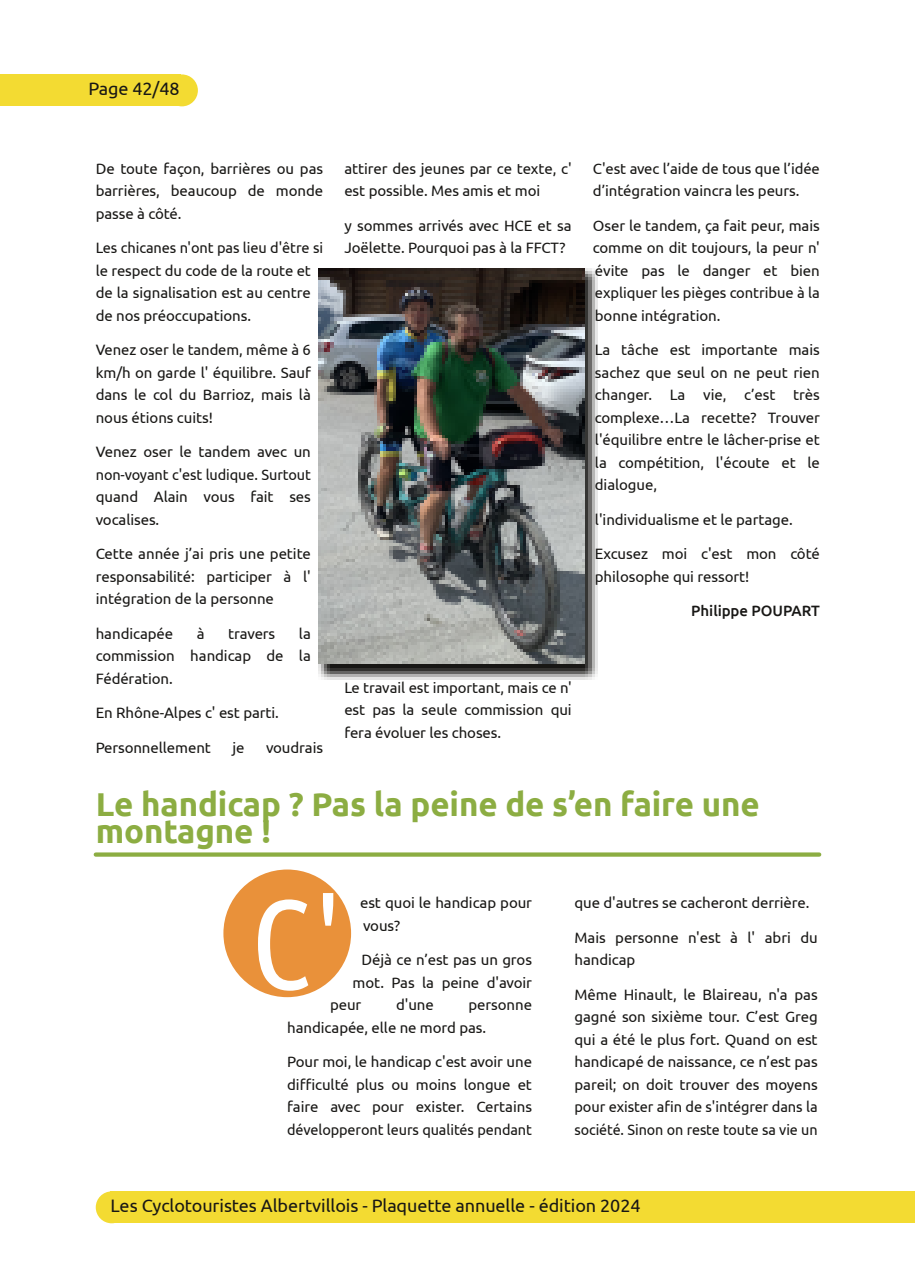
<style>
.page{position:relative;width:915px;height:1285px;background:#fff}
.page>*{position:absolute;margin:0;border:0;box-sizing:border-box;transform-origin:0 0}
.t1{font:126px "Ubuntu Condensed";color:#fff}
.t2{font:700 33px/27px "Ubuntu";letter-spacing:-.005em;color:#8cad42}
.t3{font:18px "Ubuntu";letter-spacing:-.005em;color:#181715}
.t4{font:15px/22.5px "Ubuntu";letter-spacing:-.005em;color:#181715;text-align:justify}
.t5{font:500 15px "Ubuntu";letter-spacing:-.005em;color:#181715}
</style>
<div class="page">
<div style="left:166px;top:74px;width:32px;height:32px;background:#f3db32;border-radius:50%"></div>
<div style="left:0;top:74px;width:181px;height:32px;background:#f3db32"></div>
<div style="left:96px;top:1191px;width:32px;height:31px;background:#f3db32;border-radius:50%"></div>
<div style="left:110px;top:1191px;width:804px;height:31px;background:#f3db32"></div>
<svg style="left:318px;top:268px;width:280px;height:411px;background:#80807f"></svg>
<img style="left:318px;top:268px;width:266px;height:395px">
<div style="left:223px;top:869px;width:128px;height:127px;background:#e9913a;border-radius:50%"></div>
<svg style="left:96px;top:852px;width:723px;height:4px;background:#98b656"></svg>
<p class="t3" style="left:88px;top:78px;width:93px">Page 42/48</p>
<p class="t4" style="left:96px;top:157px;width:229px">De toute façon, barrières ou pas barrières, beaucoup de monde passe à côté.</p>
<p class="t4" style="left:96px;top:236px;width:229px;text-align:left">Les chicanes n'ont pas lieu d'être si le respect du code de la route et de la signalisation est au centre de nos préoccupations.</p>
<p class="t4" style="left:96px;top:338px;width:216px">Venez oser le tandem, même à 6 km/h on garde l' équilibre. Sauf dans le col du Barrioz, mais là nous étions cuits!</p>
<p class="t4" style="left:96px;top:440px;width:216px">Venez oser le tandem avec un non-voyant c'est ludique. Surtout quand Alain vous fait ses vocalises.</p>
<p class="t4" style="left:96px;top:542px;width:217px">Cette année j’ai pris une petite responsabilité: participer à l' intégration de la personne</p>
<p class="t4" style="left:96px;top:622px;width:79px">handicapée</p>
<p class="t4" style="left:197px;top:622px;width:9px">à</p>
<p class="t4" style="left:228px;top:622px;width:49px">travers</p>
<p class="t4" style="left:96px;top:622px;width:216px;text-indent:203px">la commission handicap de la Fédération.</p>
<p class="t4" style="left:96px;top:701px;width:185px">En Rhône-Alpes c' est parti.</p>
<p class="t4" style="left:96px;top:736px;width:117px">Personnellement</p>
<p class="t4" style="left:232px;top:736px;width:14px">je</p>
<p class="t4" style="left:266px;top:736px;width:59px">voudrais</p>
<p class="t4" style="left:344px;top:157px;width:229px">attirer des jeunes par ce texte, c' est possible. Mes amis et moi</p>
<p class="t4" style="left:344px;top:214px;width:229px">y sommes arrivés avec HCE et sa<br>Joëlette. Pourquoi pas à la FFCT?</p>
<p class="t4" style="left:344px;top:676px;width:229px">Le travail est important, mais ce n' est pas la seule commission qui fera évoluer les choses.</p>
<p class="t4" style="left:592px;top:157px;width:228px">C'est avec l’aide de tous que l’idée d’intégration vaincra les peurs.</p>
<p class="t4" style="left:592px;top:214px;width:228px">Oser le tandem, ça fait peur, mais comme on dit toujours, la peur n' évite pas le danger et bien expliquer les pièges contribue à la bonne intégration.</p>
<p class="t4" style="left:594px;top:338px;width:226px">La tâche est importante mais sachez que seul on ne peut rien changer. La vie, c’est très complexe…La recette? Trouver l'équilibre entre le lâcher-prise et la compétition, l'écoute et le dialogue,</p>
<p class="t4" style="left:594px;top:508px;width:199px">l'individualisme et le partage.</p>
<p class="t4" style="left:594px;top:542px;width:226px">Excusez moi c'est mon côté philosophe qui ressort!</p>
<p class="t5" style="left:691px;top:602px;width:130px">Philippe POUPART</p>
<h2 class="t2" style="left:96px;top:790px;width:665px">Le handicap ? Pas la peine de s’en faire une montagne !</h2>
<h1 class="t1" style="left:251px;top:871px;width:92px">C'</h1>
<p class="t4" style="left:360px;top:891px;width:173px">est quoi le handicap pour vous?</p>
<p class="t4" style="left:361px;top:948px;width:172px">Déjà ce n’est pas un gros</p>
<p class="t4" style="left:352px;top:970px;width:181px">mot. Pas la peine d'avoir</p>
<p class="t4" style="left:330px;top:993px;width:33px">peur</p>
<p class="t4" style="left:396px;top:993px;width:39px">d'une</p>
<p class="t4" style="left:287px;top:993px;width:246px;text-indent:181px">personne handicapée, elle ne mord pas.</p>
<p class="t4" style="left:287px;top:1050px;width:246px">Pour moi, le handicap c'est avoir une difficulté plus ou moins longue et faire avec pour exister. Certains développeront leurs qualités pendant</p>
<p class="t4" style="left:574px;top:891px;width:236px">que d'autres se cacheront derrière.</p>
<p class="t4" style="left:574px;top:925px;width:244px">Mais personne n'est à l' abri du handicap</p>
<p class="t4" style="left:574px;top:982px;width:244px">Même Hinault, le Blaireau, n'a pas gagné son sixième tour. C’est Greg qui a été le plus fort. Quand on est handicapé de naissance, ce n’est pas pareil; on doit trouver des moyens pour exister afin de s'intégrer dans la société. Sinon on reste toute sa vie un</p>
<p class="t3" style="left:111px;top:1194px;width:531px">Les Cyclotouristes Albertvillois - Plaquette annuelle - édition 2024</p>
</div>
